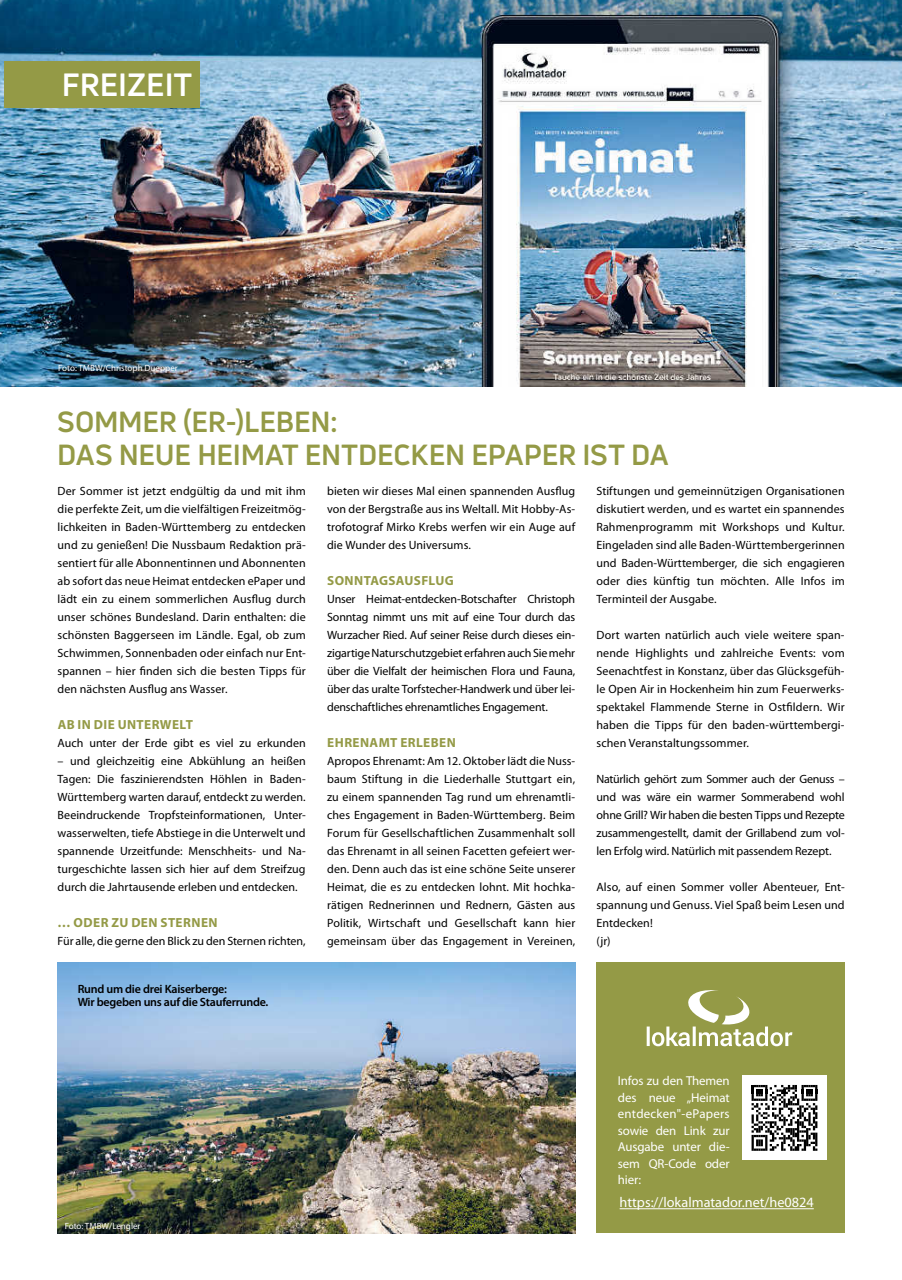
<style>
.page{position:relative;width:902px;height:1280px;background:#fff}
.page>*{position:absolute;margin:0;border:0;box-sizing:border-box;transform-origin:0 0}
.t1{font:700 31.5px "Uni Neue";color:#fff}
.t2{font:700 28.5px/33px "Uni Neue";letter-spacing:-.01em;color:#949a46}
.t3{font:14.25px "Myriad Pro";color:#fff}
.t4{font:700 13.2px "Myriad Pro";letter-spacing:.03em;color:#949a46}
.t5{font:12.9px/16.5px "Myriad Pro";letter-spacing:-.01em;color:#fff;text-align:justify}
.t6{font:12px/18px "Myriad Pro";letter-spacing:.005em;color:#000;text-align:justify}
.t7{font:600 12px/13.5px "Myriad Pro";letter-spacing:-.02em;color:#000}
.t8{font:9px "Myriad Pro";color:#fff}
</style>
<div class="page">
<img style="left:0;top:0;width:901px;height:387px">
<div style="left:4px;top:61px;width:196px;height:47px;background:#949a46"></div>
<div style="left:596px;top:963px;width:248px;height:270px;background:#949a46"></div>
<hr style="left:619px;top:1208px;width:194px;height:1px;background:#fff">
<img style="left:58px;top:963px;width:517px;height:270px">
<svg style="left:646px;top:990px;width:146px;height:56px"></svg>
<div style="left:742px;top:1076px;width:84px;height:84px;background:#fff"></div>
<svg style="left:751px;top:1085px;width:66px;height:66px"></svg>
<h1 class="t1" style="left:62px;top:65px;width:131px">FREIZEIT</h1>
<p class="t8" style="left:58px;top:362px;width:121px">Foto: TMBW/Christoph Duepper</p>
<h2 class="t2" style="left:57px;top:405px;width:612px">SOMMER (ER-)LEBEN:<br>DAS NEUE HEIMAT ENTDECKEN EPAPER IST DA</h2>
<p class="t6" style="left:58px;top:481px;width:250px">Der Sommer ist jetzt endgültig da und mit ihm die perfekte Zeit, um die vielfältigen Freizeitmög&shy;lichkeiten in Baden-Württemberg zu entdecken und zu genießen! Die Nussbaum Redaktion prä&shy;sentiert für alle Abonnentinnen und Abonnenten ab sofort das neue Heimat entdecken ePaper und lädt ein zu einem sommerlichen Ausflug durch unser schönes Bundesland. Darin enthalten: die schönsten Baggerseen im Ländle. Egal, ob zum Schwimmen, Sonnenbaden oder einfach nur Ent&shy;spannen – hier finden sich die besten Tipps für den nächsten Ausflug ans Wasser.</p>
<p class="t4" style="left:58px;top:715px;width:137px">AB IN DIE UNTERWELT</p>
<p class="t6" style="left:58px;top:733px;width:249px">Auch unter der Erde gibt es viel zu erkunden</p>
<p class="t6" style="left:58px;top:751px;width:250px">– und gleichzeitig eine Abkühlung an heißen Tagen: Die faszinierendsten Höhlen in Baden-Württemberg warten darauf, entdeckt zu werden.<br>Beeindruckende Tropfsteinformationen, Unter&shy;wasserwelten, tiefe Abstiege in die Unterwelt und spannende Urzeitfunde: Menschheits- und Na&shy;turgeschichte lassen sich hier auf dem Streifzug durch die Jahrtausende erleben und entdecken.</p>
<p class="t4" style="left:58px;top:913px;width:161px">… ODER ZU DEN STERNEN</p>
<p class="t6" style="left:58px;top:931px;width:249px">Für alle, die gerne den Blick zu den Sternen richten,</p>
<p class="t7" style="left:78px;top:982px;width:192px">Rund um die drei Kaiserberge:<br>Wir begeben uns auf die Stauferrunde.</p>
<p class="t6" style="left:327px;top:481px;width:250px">bieten wir dieses Mal einen spannenden Ausflug von der Bergstraße aus ins Weltall. Mit Hobby-As&shy;trofotograf Mirko Krebs werfen wir ein Auge auf die Wunder des Universums.</p>
<p class="t4" style="left:327px;top:571px;width:128px">SONNTAGSAUSFLUG</p>
<p class="t6" style="left:327px;top:589px;width:250px">Unser Heimat-entdecken-Botschafter Christoph Sonntag nimmt uns mit auf eine Tour durch das Wurzacher Ried. Auf seiner Reise durch dieses ein&shy;zigartigeNaturschutzgebiet erfahrenauchSiemehr über die Vielfalt der heimischen Flora und Fauna, über das uralte Torfstecher-Handwerk und über lei&shy;denschaftliches ehrenamtliches Engagement.</p>
<p class="t4" style="left:327px;top:733px;width:130px">EHRENAMT ERLEBEN</p>
<p class="t6" style="left:327px;top:751px;width:250px">Apropos Ehrenamt: Am 12. Oktober lädt die Nuss&shy;baum Stiftung in die Liederhalle Stuttgart ein, zu einem spannenden Tag rund um ehrenamtli&shy;ches Engagement in Baden-Württemberg. Beim Forum für Gesellschaftlichen Zusammenhalt soll das Ehrenamt in all seinen Facetten gefeiert wer&shy;den. Denn auch das ist eine schöne Seite unserer Heimat, die es zu entdecken lohnt. Mit hochka&shy;rätigen Rednerinnen und Rednern, Gästen aus Politik, Wirtschaft und Gesellschaft kann hier gemeinsam über das Engagement in Vereinen,</p>
<p class="t6" style="left:596px;top:481px;width:250px">Stiftungen und gemeinnützigen Organisationen diskutiert werden, und es wartet ein spannendes Rahmenprogramm mit Workshops und Kultur.<br>Eingeladen sind alle Baden-Württembergerinnen und Baden-Württemberger, die sich engagieren oder dies künftig tun möchten. Alle Infos im Terminteil der Ausgabe.</p>
<p class="t6" style="left:596px;top:625px;width:250px">Dort warten natürlich auch viele weitere span&shy;nende Highlights und zahlreiche Events: vom Seenachtfest in Konstanz, über das Glücksgefüh&shy;le Open Air in Hockenheim hin zum Feuerwerks&shy;spektakel Flammende Sterne in Ostfildern. Wir haben die Tipps für den baden-württembergi&shy;schen Veranstaltungssommer.</p>
<p class="t6" style="left:596px;top:769px;width:250px">Natürlich gehört zum Sommer auch der Genuss – und was wäre ein warmer Sommerabend wohl ohne Grill? Wir haben die besten Tipps und Rezepte zusammengestellt, damit der Grillabend zum vol&shy;len Erfolg wird. Natürlich mit passendem Rezept.</p>
<p class="t6" style="left:596px;top:877px;width:250px;text-align:left">Also, auf einen Sommer voller Abenteuer, Ent&shy;spannung und Genuss. Viel Spaß beim Lesen und<br>Entdecken!<br>(jr)</p>
<p class="t8" style="left:65px;top:1220px;width:77px">Foto: TMBW/Lengler</p>
<p class="t5" style="left:617px;top:1072px;width:113px">Infos zu den Themen des neue „Heimat entdecken"-ePapers sowie den Link zur Ausgabe unter die&shy;sem QR-Code oder hier:</p>
<p class="t3" style="left:619px;top:1194px;width:196px">https://lokalmatador.net/he0824</p>
</div>
